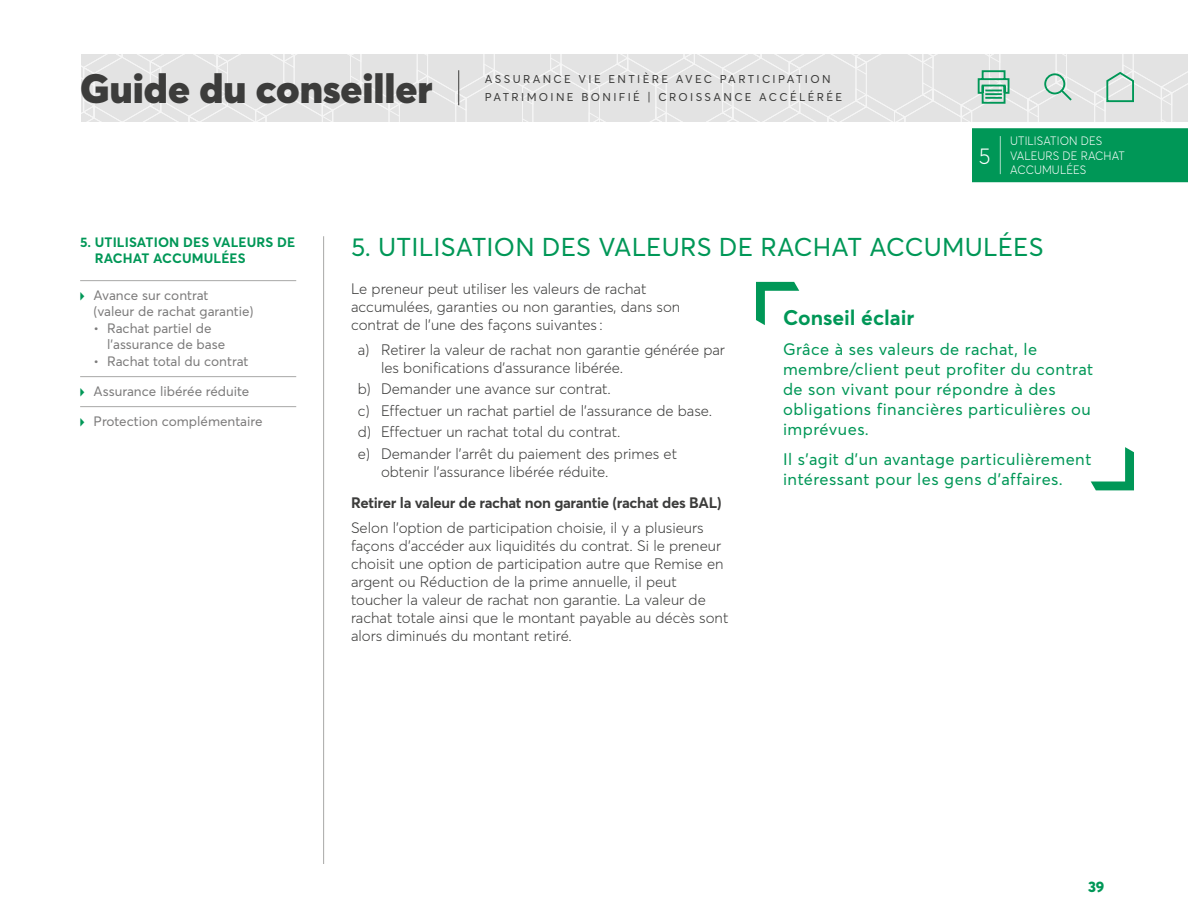
<style>
.page{position:relative;width:1188px;height:918px;background:#fff}
.page>*{position:absolute;margin:0;border:0;box-sizing:border-box;transform-origin:0 0}
.t1{font:300 44.7px "Averta";color:#fff;scale:.27 1}
.t2{font:900 40.5px "Averta";color:#3c3c3b}
.t3{font:25.5px "Averta";letter-spacing:.01em;color:#009757}
.t4{font:300 22.5px "Averta";color:#fff;scale:.94 1}
.Titre_BTE{font:700 21px "Averta";color:#009757}
.Exergue_BTE{font:16.5px/19.8px "Averta";letter-spacing:.03em;color:#009757}
.t5{font:300 15px/18px "Averta";color:#3c3c3b}
.t6{font:700 15px "Averta";letter-spacing:-.02em;color:#3c3c3b}
.t7{font:800 15px "Averta";color:#009757}
.t8{font:13.5px/16.5px "Averta";color:#7c7b7b}
.Menu_Droite__Niv__1{font:700 13.5px/16.5px "Averta";letter-spacing:.01em;color:#009757}
.Menu_principal{font:300 12px/14.4px "Averta";letter-spacing:.01em;color:#fff;scale:.94 1}
.t9{font:11.25px/18px "Averta";letter-spacing:.21em;color:#3c3c3b}
.s1{font-size:12.3px}
.s2{color:#009757}
</style>
<div class="page">
<hr style="left:323px;top:236px;width:1px;height:628px;background:#a8a8a7">
<div style="left:972px;top:128px;width:216px;height:54px;background:#009757"></div>
<hr style="left:80px;top:280px;width:216px;height:1px;background:#a8a8a7">
<hr style="left:80px;top:376px;width:216px;height:1px;background:#a8a8a7">
<hr style="left:80px;top:406px;width:216px;height:1px;background:#a8a8a7">
<svg style="left:756px;top:282px;width:43px;height:43px"></svg>
<svg style="left:1091px;top:447px;width:43px;height:43px"></svg>
<svg style="left:81px;top:54px;width:1107px;height:68px;background:#e1e3e2"></svg>
<h2 class="t2" style="left:80px;top:63px;width:354px">Guide du conseiller</h2>
<p class="t9" style="left:485px;top:70px;width:359px">ASSURANCE VIE ENTIÈRE AVEC PARTICIPATION<br>PATRIMOINE BONIFIÉ <span class="s1">|</span> CROISSANCE ACCÉLÉRÉE</p>
<p class="t4" style="left:979px;top:142px;width:14px">5</p>
<p class="t1" style="left:999px;top:126px;width:14px">|</p>
<p class="Menu_principal" style="left:1010px;top:134px;width:124px">UTILISATION DES<br>VALEURS DE RACHAT<br>ACCUMULÉES</p>
<p class="Menu_Droite__Niv__1" style="left:95px;top:233px;width:202px;text-indent:-15px">5. UTILISATION DES VALEURS DE<br>RACHAT ACCUMULÉES</p>
<p class="t8" style="left:94px;top:287px;width:161px;text-indent:-14px"><span class="s2">▶</span> Avance sur contrat<br>(valeur de rachat garantie)</p>
<p class="t8" style="left:107px;top:320px;width:120px;text-indent:-13px">• Rachat partiel de l’assurance de base</p>
<p class="t8" style="left:94px;top:353px;width:156px">• Rachat total du contrat</p>
<p class="t8" style="left:80px;top:383px;width:171px"><span class="s2">▶</span> Assurance libérée réduite</p>
<p class="t8" style="left:80px;top:413px;width:184px"><span class="s2">▶</span> Protection complémentaire</p>
<h2 class="t3" style="left:351px;top:231px;width:694px">5. UTILISATION DES VALEURS DE RACHAT ACCUMULÉES</h2>
<p class="t5" style="left:351px;top:280px;width:331px">Le preneur peut utiliser les valeurs de rachat accumulées, garanties ou non garanties, dans son contrat de l’une des façons suivantes :</p>
<p class="t5" style="left:381px;top:341px;width:346px;text-indent:-23px">a) Retirer la valeur de rachat non garantie générée par les bonifications d’assurance libérée.</p>
<p class="t5" style="left:358px;top:380px;width:255px">b) Demander une avance sur contrat.</p>
<p class="t5" style="left:358px;top:402px;width:356px">c) Effectuer un rachat partiel de l’assurance de base.</p>
<p class="t5" style="left:358px;top:423px;width:264px">d) Effectuer un rachat total du contrat.</p>
<p class="t5" style="left:381px;top:445px;width:298px;text-indent:-23px">e) Demander l’arrêt du paiement des primes et obtenir l’assurance libérée réduite.</p>
<p class="t6" style="left:351px;top:494px;width:372px">Retirer la valeur de rachat non garantie (rachat des BAL)</p>
<p class="t5" style="left:351px;top:519px;width:379px">Selon l’option de participation choisie, il y a plusieurs façons d’accéder aux liquidités du contrat. Si le preneur choisit une option de participation autre que Remise en argent ou Réduction de la prime annuelle, il peut toucher la valeur de rachat non garantie. La valeur de rachat totale ainsi que le montant payable au décès sont alors diminués du montant retiré.</p>
<p class="Titre_BTE" style="left:783px;top:305px;width:133px">Conseil éclair</p>
<p class="Exergue_BTE" style="left:783px;top:340px;width:312px">Grâce à ses valeurs de rachat, le membre/client peut profiter du contrat de son vivant pour répondre à des obligations financières particulières ou imprévues.</p>
<p class="Exergue_BTE" style="left:783px;top:449px;width:310px">Il s’agit d’un avantage particulièrement intéressant pour les gens d’affaires.</p>
<p class="t7" style="left:1088px;top:877px;width:18px">39</p>
</div>
